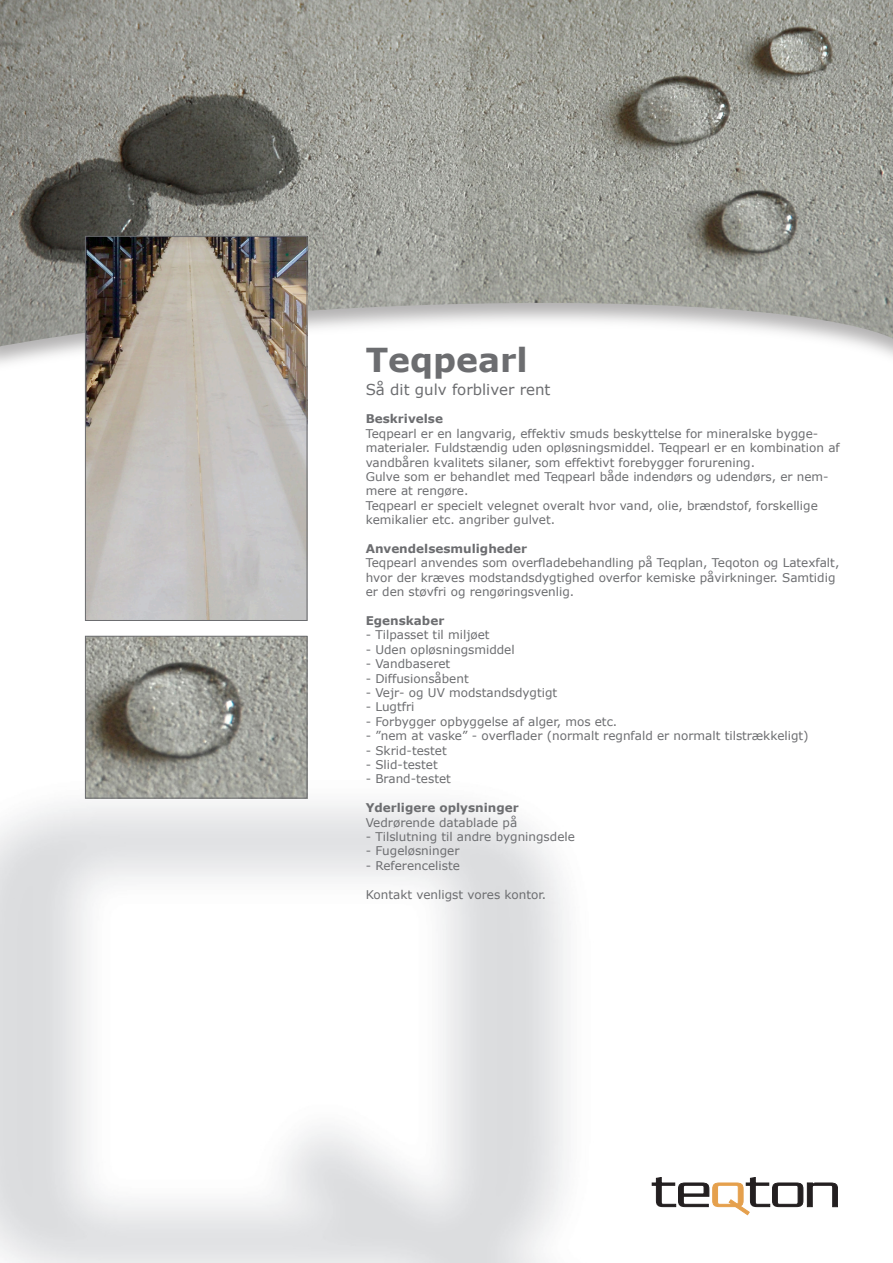
<style>
.page{position:relative;width:893px;height:1263px;background:#fff}
.page>*{position:absolute;margin:0;border:0;box-sizing:border-box;transform-origin:0 0}
.t1{font:700 33px "Verdana";color:#6c6d70}
.t2{font:15px "Verdana";color:#6c6d70}
.t3{font:12px/14.4px "Verdana";color:#6c6d70}
.t4{font:700 12px "Verdana";color:#6c6d70}
</style>
<div class="page">
<img style="left:0;top:0;width:893px;height:368px">
<img style="left:87px;top:638px;width:218px;height:158px">
<div style="left:85px;top:636px;width:222px;height:162px;border:1px solid #6c6d70"></div>
<img style="left:87px;top:238px;width:218px;height:381px">
<div style="left:85px;top:236px;width:222px;height:385px;border:1px solid #6c6d70"></div>
<svg style="left:652px;top:1177px;width:186px;height:38px"></svg>
<p class="t1" style="left:366px;top:339px;width:164px">Teqpearl</p>
<p class="t2" style="left:366px;top:380px;width:186px">Så dit gulv forbliver rent</p>
<p class="t4" style="left:366px;top:411px;width:79px">Beskrivelse</p>
<p class="t3" style="left:366px;top:426px;width:454px">Teqpearl er en langvarig, effektiv smuds beskyttelse for mineralske bygge-</p>
<p class="t3" style="left:366px;top:440px;width:476px">materialer. Fuldstændig uden opløsningsmiddel. Teqpearl er en kombination af vandbåren kvalitets silaner, som effektivt forebygger forurening.</p>
<p class="t3" style="left:366px;top:469px;width:464px">Gulve som er behandlet med Teqpearl både indendørs og udendørs, er nem&shy;mere at rengøre.</p>
<p class="t3" style="left:366px;top:498px;width:454px">Teqpearl er specielt velegnet overalt hvor vand, olie, brændstof, forskellige kemikalier etc. angriber gulvet.</p>
<p class="t4" style="left:366px;top:541px;width:163px">Anvendelsesmuligheder</p>
<p class="t3" style="left:366px;top:555px;width:475px">Teqpearl anvendes som overfladebehandling på Teqplan, Teqoton og Latexfalt, hvor der kræves modstandsdygtighed overfor kemiske påvirkninger. Samtidig er den støvfri og rengøringsvenlig.</p>
<p class="t4" style="left:366px;top:613px;width:80px">Egenskaber</p>
<p class="t3" style="left:366px;top:627px;width:126px">- Tilpasset til miljøet</p>
<p class="t3" style="left:366px;top:642px;width:151px">- Uden opløsningsmiddel</p>
<p class="t3" style="left:366px;top:656px;width:86px">- Vandbaseret</p>
<p class="t3" style="left:366px;top:671px;width:105px">- Diffusionsåbent</p>
<p class="t3" style="left:366px;top:685px;width:193px">- Vejr- og UV modstandsdygtigt</p>
<p class="t3" style="left:366px;top:699px;width:50px">- Lugtfri</p>
<p class="t3" style="left:366px;top:714px;width:253px">- Forbygger opbyggelse af alger, mos etc.</p>
<p class="t3" style="left:366px;top:728px;width:444px">- ”nem at vaske” - overflader (normalt regnfald er normalt tilstrækkeligt)</p>
<p class="t3" style="left:366px;top:743px;width:83px">- Skrid-testet</p>
<p class="t3" style="left:366px;top:757px;width:74px">- Slid-testet</p>
<p class="t3" style="left:366px;top:771px;width:87px">- Brand-testet</p>
<p class="t4" style="left:366px;top:800px;width:154px">Yderligere oplysninger</p>
<p class="t3" style="left:366px;top:815px;width:153px">Vedrørende datablade på</p>
<p class="t3" style="left:366px;top:829px;width:211px">- Tilslutning til andre bygningsdele</p>
<p class="t3" style="left:366px;top:843px;width:95px">- Fugeløsninger</p>
<p class="t3" style="left:366px;top:858px;width:96px">- Referenceliste</p>
<p class="t3" style="left:366px;top:887px;width:182px">Kontakt venligst vores kontor.</p>
</div>
